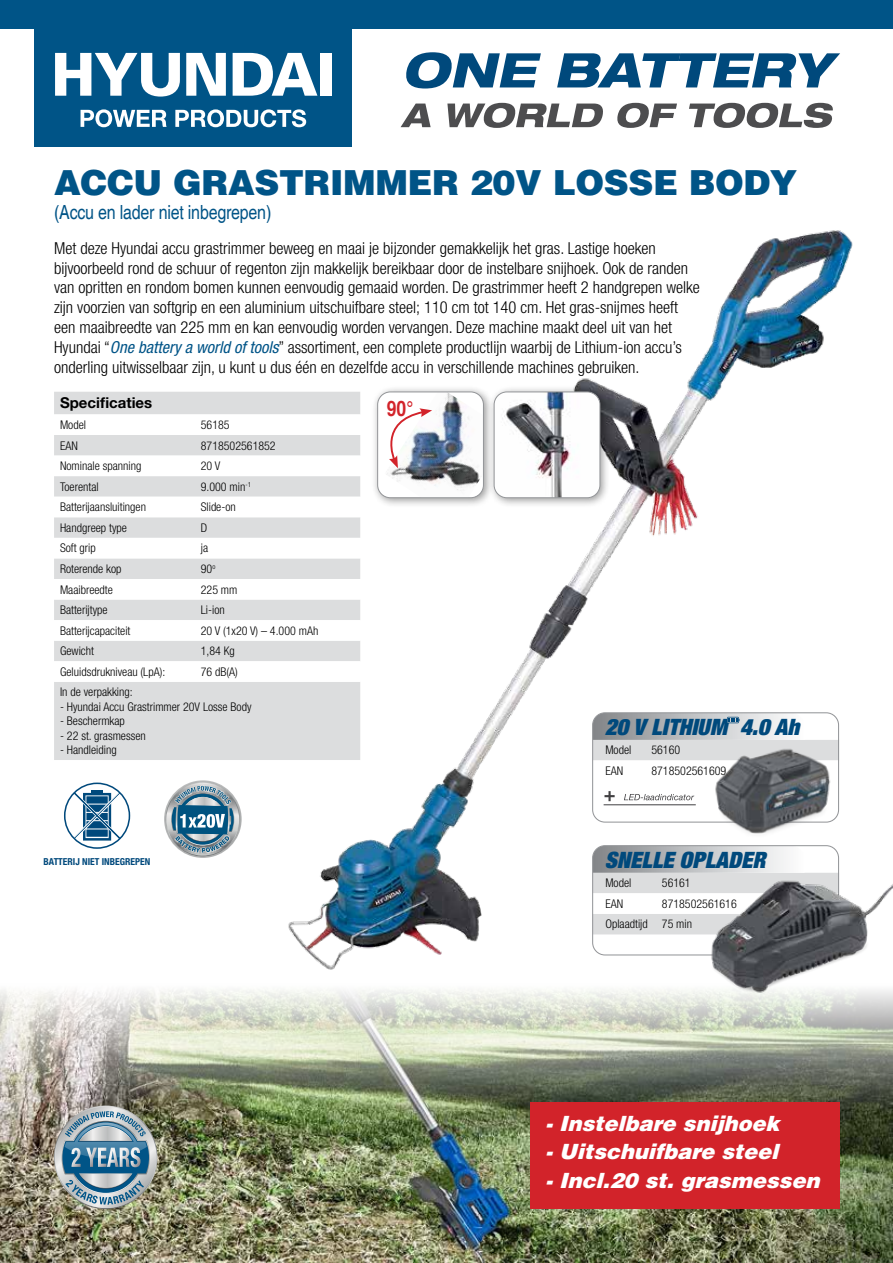
<style>
.page{position:relative;width:893px;height:1263px;background:#fff}
.page>*{position:absolute;margin:0;border:0;box-sizing:border-box;transform-origin:0 0}
.t1{font:900 34.5px "Helvetica";letter-spacing:-.01em;color:#005487}
.t2{font:italic 900 condensed 22.65px "Helvetica Neue LT Std";color:#00497c}
.t3{font:700 condensed 21.3px "Helvetica";color:#d2232a}
.t4{font:italic 900 21px/28.5px "Helvetica";color:#fff}
.t5{font:condensed 19.5px "Helvetica";letter-spacing:-.01em;color:#005487}
.t6{font:300 condensed 16.5px/19.8px "Helvetica Neue LT Std";color:#000}
.t7{font:700 15px "Helvetica Neue LT Std";color:#000}
.t8{font:300 condensed 12px/20.5px "Helvetica Neue LT Std";color:#000}
.t9{font:700 condensed 9.6px "Helvetica Neue LT Std";color:#00497c}
.s1{font-weight:400;font-style:italic;color:#005487}
</style>
<div class="page">
<div style="left:0;top:0;width:893px;height:28px;background:#005487"></div>
<img style="left:0;top:990px;width:893px;height:273px">
<svg style="left:55px;top:1107px;width:101px;height:101px"></svg>
<svg style="left:61px;top:1111px;width:89px;height:94px;background:#7e9cac"></svg>
<svg style="left:406px;top:52px;width:135px;height:37px"></svg>
<svg style="left:557px;top:53px;width:283px;height:34px"></svg>
<svg style="left:401px;top:104px;width:30px;height:23px"></svg>
<svg style="left:447px;top:103px;width:156px;height:25px"></svg>
<svg style="left:617px;top:103px;width:60px;height:25px"></svg>
<svg style="left:689px;top:103px;width:144px;height:25px"></svg>
<div style="left:54px;top:392px;width:217px;height:368px;background:#dcddde"></div>
<svg style="left:54px;top:414px;width:217px;height:268px"></svg>
<div style="left:530px;top:1103px;width:310px;height:106px;background:#d2232a"></div>
<img style="left:164px;top:780px;width:78px;height:78px">
<svg style="left:165px;top:782px;width:75px;height:75px"></svg>
<svg style="left:64px;top:782px;width:66px;height:67px"></svg>
<img style="left:271px;top:230px;width:582px;height:766px">
<div style="left:592px;top:712px;width:247px;height:111px;border:1px solid #939598;border-radius:12px"></div>
<img style="left:700px;top:741px;width:142px;height:104px">
<svg style="left:593px;top:713px;width:246px;height:68px"></svg>
<svg style="left:624px;top:794px;width:70px;height:6px"></svg>
<hr style="left:604px;top:804px;width:92px;height:1px;background:#414042">
<svg style="left:604px;top:791px;width:11px;height:10px"></svg>
<svg style="left:593px;top:846px;width:246px;height:88px"></svg>
<div style="left:592px;top:845px;width:247px;height:110px;border:1px solid #939598;border-radius:12px"></div>
<img style="left:696px;top:867px;width:197px;height:129px">
<div style="left:488px;top:386px;width:122px;height:122px;background:#000;opacity:.4"></div>
<img style="left:494px;top:392px;width:106px;height:106px">
<div style="left:494px;top:392px;width:106px;height:106px;border:1px solid #939598;border-radius:13px"></div>
<div style="left:371px;top:386px;width:123px;height:122px;background:#000;opacity:.4"></div>
<div style="left:378px;top:392px;width:105px;height:106px;background:#fff;border-radius:13px"></div>
<img style="left:385px;top:392px;width:98px;height:106px">
<div style="left:377px;top:392px;width:107px;height:106px;border:1px solid #939598;border-radius:13px"></div>
<svg style="left:377px;top:408px;width:55px;height:60px"></svg>
<div style="left:34px;top:0;width:318px;height:147px;background:#005487"></div>
<svg style="left:81px;top:109px;width:225px;height:18px"></svg>
<svg style="left:55px;top:53px;width:125px;height:44px"></svg>
<svg style="left:186px;top:53px;width:40px;height:43px"></svg>
<svg style="left:233px;top:53px;width:84px;height:43px"></svg>
<div style="left:320px;top:53px;width:12px;height:43px;background:#fff"></div>
<h1 class="t1" style="left:54px;top:160px;width:744px">ACCU GRASTRIMMER 20V LOSSE BODY</h1>
<p class="t5" style="left:54px;top:201px;width:219px">(Accu en lader niet inbegrepen)</p>
<p class="t6" style="left:54px;top:238px;width:647px">Met deze Hyundai accu grastrimmer beweeg en maai je bijzonder gemakkelijk het gras. Lastige hoeken bijvoorbeeld rond de schuur of regenton zijn makkelijk bereikbaar door de instelbare snijhoek. Ook de randen van opritten en rondom bomen kunnen eenvoudig gemaaid worden. De grastrimmer heeft 2 handgrepen welke zijn voorzien van softgrip en een aluminium uitschuifbare steel; 110 cm tot 140 cm. Het gras-snijmes heeft een maaibreedte van 225 mm en kan eenvoudig worden vervangen. Deze machine maakt deel uit van het Hyundai “<span class="s1">One battery a world of tools</span>” assortiment, een complete productlijn waarbij de Lithium-ion accu’s onderling uitwisselbaar zijn, u kunt u dus één en dezelfde accu in verschillende machines gebruiken.</p>
<p class="t7" style="left:60px;top:394px;width:94px">Specificaties</p>
<p class="t8" style="left:60px;top:414px;width:27px">Model</p>
<p class="t8" style="left:201px;top:414px;width:30px">56185</p>
<p class="t8" style="left:60px;top:435px;width:19px">EAN</p>
<p class="t8" style="left:201px;top:435px;width:76px">8718502561852</p>
<p class="t8" style="left:60px;top:455px;width:83px">Nominale spanning</p>
<p class="t8" style="left:201px;top:455px;width:21px">20 V</p>
<p class="t8" style="left:60px;top:476px;width:40px">Toerental</p>
<p class="t8" style="left:201px;top:476px;width:52px">9.000 min<sup>-1</sup></p>
<p class="t8" style="left:60px;top:497px;width:87px">Batterijaansluitingen</p>
<p class="t8" style="left:201px;top:497px;width:37px">Slide-on</p>
<p class="t8" style="left:60px;top:517px;width:68px">Handgreep type</p>
<p class="t8" style="left:201px;top:517px;width:8px">D</p>
<p class="t8" style="left:60px;top:538px;width:37px">Soft grip</p>
<p class="t8" style="left:201px;top:538px;width:9px">ja</p>
<p class="t8" style="left:60px;top:558px;width:63px">Roterende kop</p>
<p class="t8" style="left:201px;top:558px;width:16px">90<sup>o</sup></p>
<p class="t8" style="left:60px;top:579px;width:54px">Maaibreedte</p>
<p class="t8" style="left:201px;top:579px;width:38px">225 mm</p>
<p class="t8" style="left:60px;top:599px;width:49px">Batterijtype</p>
<p class="t8" style="left:201px;top:599px;width:25px">Li-ion</p>
<p class="t8" style="left:60px;top:620px;width:72px">Batterijcapaciteit</p>
<p class="t8" style="left:201px;top:620px;width:119px">20 V (1x20 V) – 4.000 mAh</p>
<p class="t8" style="left:60px;top:641px;width:35px">Gewicht</p>
<p class="t8" style="left:201px;top:641px;width:36px">1,84 Kg</p>
<p class="t8" style="left:60px;top:661px;width:107px">Geluidsdrukniveau (LpA):</p>
<p class="t8" style="left:201px;top:661px;width:39px">76 dB(A)</p>
<p class="t8" style="left:60px;top:682px;width:74px">In de verpakking:</p>
<p class="t8" style="left:60px;top:696px;width:193px">- Hyundai Accu Grastrimmer 20V Losse Body</p>
<p class="t8" style="left:60px;top:711px;width:66px">- Beschermkap</p>
<p class="t8" style="left:60px;top:725px;width:87px">- 22 st. grasmessen</p>
<p class="t8" style="left:60px;top:739px;width:58px">- Handleiding</p>
<p class="t9" style="left:44px;top:855px;width:108px">BATTERIJ NIET INBEGREPEN</p>
<p class="t3" style="left:387px;top:395px;width:28px">90°</p>
<h2 class="t2" style="left:605px;top:713px;width:196px">20 V LITHIUM 4.0 Ah</h2>
<p class="t8" style="left:605px;top:740px;width:27px">Model</p>
<p class="t8" style="left:651px;top:740px;width:30px">56160</p>
<p class="t8" style="left:605px;top:760px;width:19px">EAN</p>
<p class="t8" style="left:651px;top:760px;width:76px">8718502561609</p>
<h2 class="t2" style="left:605px;top:846px;width:162px">SNELLE OPLADER</h2>
<p class="t8" style="left:605px;top:873px;width:27px">Model</p>
<p class="t8" style="left:662px;top:873px;width:30px">56161</p>
<p class="t8" style="left:605px;top:893px;width:19px">EAN</p>
<p class="t8" style="left:605px;top:893px;width:133px;text-indent:57px">8718502561616<br>Oplaadtijd 75 min</p>
<p class="t4" style="left:545px;top:1108px;width:282px">-Instelbare snijhoek -Uitschuifbare steel -Incl.20 st.grasmessen</p>
</div>
